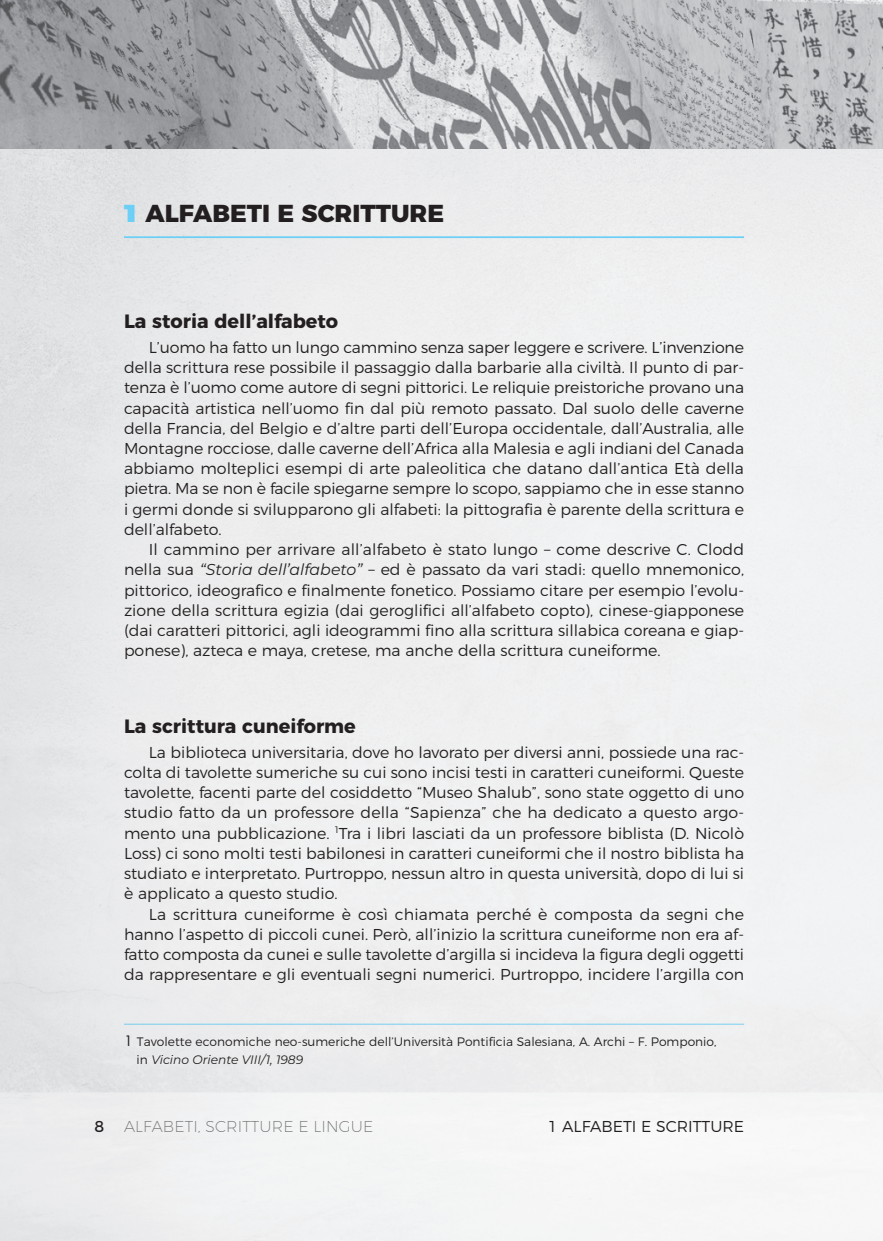
<style>
.page{position:relative;width:883px;height:1241px;background:#fff}
.page>*{position:absolute;margin:0;border:0;box-sizing:border-box;transform-origin:0 0}
.t1{font:800 24.5px "Montserrat";color:#231f20}
.t2{font:700 19.25px "Montserrat";color:#231f20}
.t3{font:300 15.75px/20.3px "Montserrat";color:#231f20;text-align:justify}
.t4{font:200 15.75px "Montserrat";letter-spacing:.01em;color:#6c6d70}
.t5{font:15.75px "Montserrat";color:#231f20}
.t6{font:300 12.25px/17.8px "Montserrat";color:#231f20}
.s1{font-weight:900;color:#6bcff6}
.s2{font-weight:400;font-style:italic}
.s3{font-family:"Futura Std";font-weight:400;font-size:14px}
</style>
<div class="page">
<img style="left:0;top:0;width:883px;height:149px">
<hr style="left:124px;top:236px;width:620px;height:2px;background:#6bcff6">
<hr style="left:124px;top:1023px;width:620px;height:1px;background:#cae4ef">
<p class="t1" style="left:124px;top:199px;width:322px"><span class="s1">1</span> ALFABETI E SCRITTURE</p>
<p class="t2" style="left:124px;top:313px;width:216px">La storia dell’alfabeto</p>
<p class="t3" style="left:124px;top:338px;width:622px;text-indent:25px">L’uomo ha fatto un lungo cammino senza saper leggere e scrivere. L’invenzione della scrittura rese possibile il passaggio dalla barbarie alla civiltà. Il punto di par&shy;tenza è l’uomo come autore di segni pittorici. Le reliquie preistoriche provano una capacità artistica nell’uomo fin dal più remoto passato. Dal suolo delle caverne della Francia, del Belgio e d’altre parti dell’Europa occidentale, dall’Australia, alle Montagne rocciose, dalle caverne dell’Africa alla Malesia e agli indiani del Canada abbiamo molteplici esempi di arte paleolitica che datano dall’antica Età della pietra. Ma se non è facile spiegarne sempre lo scopo, sappiamo che in esse stanno i germi donde si svilupparono gli alfabeti: la pittografia è parente della scrittura e dell’alfabeto.</p>
<p class="t3" style="left:124px;top:540px;width:622px;text-indent:25px">Il cammino per arrivare all’alfabeto è stato lungo – come descrive C. Clodd nella sua <span class="s2">“Storia dell’alfabeto”</span> – ed è passato da vari stadi: quello mnemonico, pittorico, ideografico e finalmente fonetico. Possiamo citare per esempio l’evolu&shy;zione della scrittura egizia (dai geroglifici all’alfabeto copto), cinese-giapponese (dai caratteri pittorici, agli ideogrammi fino alla scrittura sillabica coreana e giap&shy;ponese), azteca e maya, cretese, ma anche della scrittura cuneiforme.</p>
<p class="t2" style="left:124px;top:718px;width:233px">La scrittura cuneiforme</p>
<p class="t3" style="left:124px;top:743px;width:622px;text-indent:25px">La biblioteca universitaria, dove ho lavorato per diversi anni, possiede una rac&shy;colta di tavolette sumeriche su cui sono incisi testi in caratteri cuneiformi. Queste tavolette, facenti parte del cosiddetto “Museo Shalub”, sono state oggetto di uno studio fatto da un professore della “Sapienza” che ha dedicato a questo argo&shy;mento una pubblicazione. <sup>1</sup>Tra i libri lasciati da un professore biblista (D. Nicolò Loss) ci sono molti testi babilonesi in caratteri cuneiformi che il nostro biblista ha studiato e interpretato. Purtroppo, nessun altro in questa università, dopo di lui si è applicato a questo studio.</p>
<p class="t3" style="left:124px;top:904px;width:622px;text-indent:25px">La scrittura cuneiforme è così chiamata perché è composta da segni che hanno l’aspetto di piccoli cunei. Però, all’inizio la scrittura cuneiforme non era af&shy;fatto composta da cunei e sulle tavolette d’argilla si incideva la figura degli oggetti da rappresentare e gli eventuali segni numerici. Purtroppo, incidere l’argilla con</p>
<p class="t6" style="left:136px;top:1033px;width:582px;text-indent:-12px"><span class="s3">1</span> Tavolette economiche neo-sumeriche dell’Università Pontificia Salesiana, A. Archi – F. Pomponio, in <span class="s2">Vicino Oriente VIII/1, 1989</span></p>
<p class="t5" style="left:94px;top:1120px;width:11px">8</p>
<p class="t4" style="left:124px;top:1117px;width:251px">ALFABETI, SCRITTURE E LINGUE</p>
<p class="t3" style="left:548px;top:1117px;width:198px">1 ALFABETI E SCRITTURE</p>
</div>
